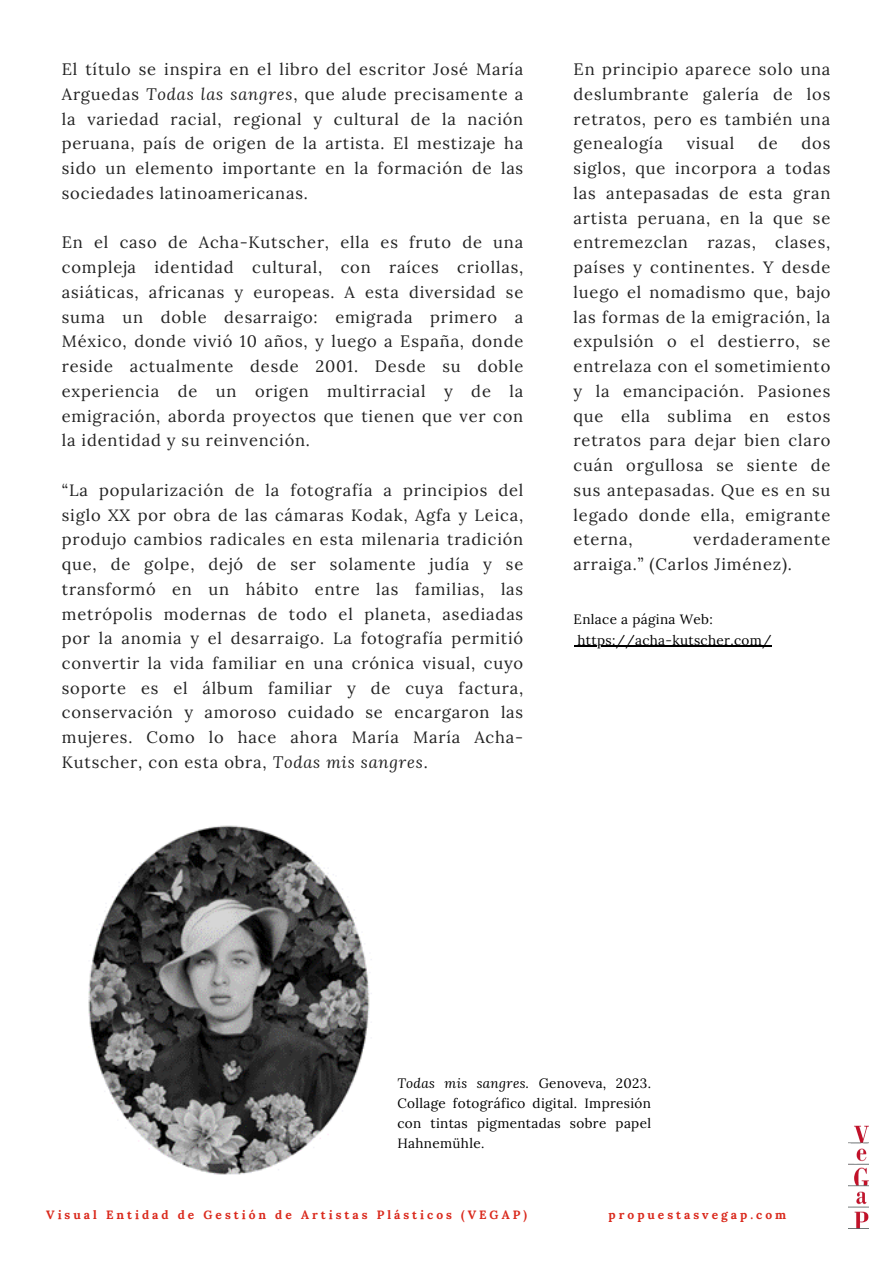
<style>
.page{position:relative;width:893px;height:1264px;background:#fff}
.page>*{position:absolute;margin:0;border:0;box-sizing:border-box;transform-origin:0 0}
.t1{font:16.5px/24.8px "Lora";letter-spacing:.05em;color:#222;text-align:justify}
.t2{font:13.5px/20.2px "Lora";letter-spacing:.025em;color:#000;text-align:justify}
.t3{font:700 12px "Lora";letter-spacing:.25em;color:#da291c}
.s1{font-style:italic}
</style>
<div class="page">
<img style="left:88px;top:825px;width:284px;height:350px">
<hr style="left:577px;top:645px;width:194px;height:2px;background:#000">
<img style="left:848px;top:1125px;width:20px;height:103px">
<p class="t1" style="left:62px;top:57px;width:463px">El título se inspira en el libro del escritor José María Arguedas <span class="s1">Todas las sangres</span>, que alude precisamente a la variedad racial, regional y cultural de la nación peruana, país de origen de la artista. El mestizaje ha sido un elemento importante en la formación de las sociedades latinoamericanas.</p>
<p class="t1" style="left:62px;top:230px;width:463px">En el caso de Acha-Kutscher, ella es fruto de una compleja identidad cultural, con raíces criollas, asiáticas, africanas y europeas. A esta diversidad se suma un doble desarraigo: emigrada primero a México, donde vivió 10 años, y luego a España, donde reside actualmente desde 2001. Desde su doble experiencia de un origen multirracial y de la emigración, aborda proyectos que tienen que ver con la identidad y su reinvención.</p>
<p class="t1" style="left:62px;top:477px;width:463px">“La popularización de la fotografía a principios del siglo XX por obra de las cámaras Kodak, Agfa y Leica, produjo cambios radicales en esta milenaria tradición que, de golpe, dejó de ser solamente judía y se transformó en un hábito entre las familias, las metrópolis modernas de todo el planeta, asediadas por la anomia y el desarraigo. La fotografía permitió convertir la vida familiar en una crónica visual, cuyo soporte es el álbum familiar y de cuya factura, conservación y amoroso cuidado se encargaron las mujeres. Como lo hace ahora María María Acha-Kutscher, con esta obra, <span class="s1">Todas mis sangres</span>.</p>
<p class="t1" style="left:573px;top:57px;width:258px">En principio aparece solo una deslumbrante galería de los retratos, pero es también una genealogía</p>
<p class="t1" style="left:573px;top:131px;width:258px;text-indent:228px">dos siglos, que incorpora a todas las antepasadas de esta gran artista peruana, en la que se entremezclan razas, clases, países y continentes. Y desde luego el nomadismo que, bajo las formas de la emigración, la expulsión o el destierro, se entrelaza con el sometimiento y la emancipación. Pasiones que ella sublima en estos retratos para dejar bien claro cuán orgullosa se siente de sus antepasadas. Que es en su legado donde ella, emigrante eterna,</p>
<p class="t1" style="left:686px;top:131px;width:49px">visual</p>
<p class="t1" style="left:758px;top:131px;width:21px">de</p>
<p class="t1" style="left:573px;top:527px;width:258px;text-indent:120px">verdaderamente arraiga.” (Carlos Jiménez).</p>
<p class="t2" style="left:573px;top:609px;width:141px">Enlace a página Web:</p>
<p class="t2" style="left:577px;top:629px;width:195px">https://acha-kutscher.com/</p>
<p class="t2" style="left:397px;top:1072px;width:255px"><span class="s1">Todas mis sangres.</span> Genoveva, 2023.<br>Collage fotográfico digital. Impresión con tintas pigmentadas sobre papel Hahnemühle.</p>
<p class="t3" style="left:46px;top:1206px;width:482px">Visual Entidad de Gestión de Artistas Plásticos (VEGAP)</p>
<p class="t3" style="left:608px;top:1206px;width:179px">propuestasvegap.com</p>
</div>
